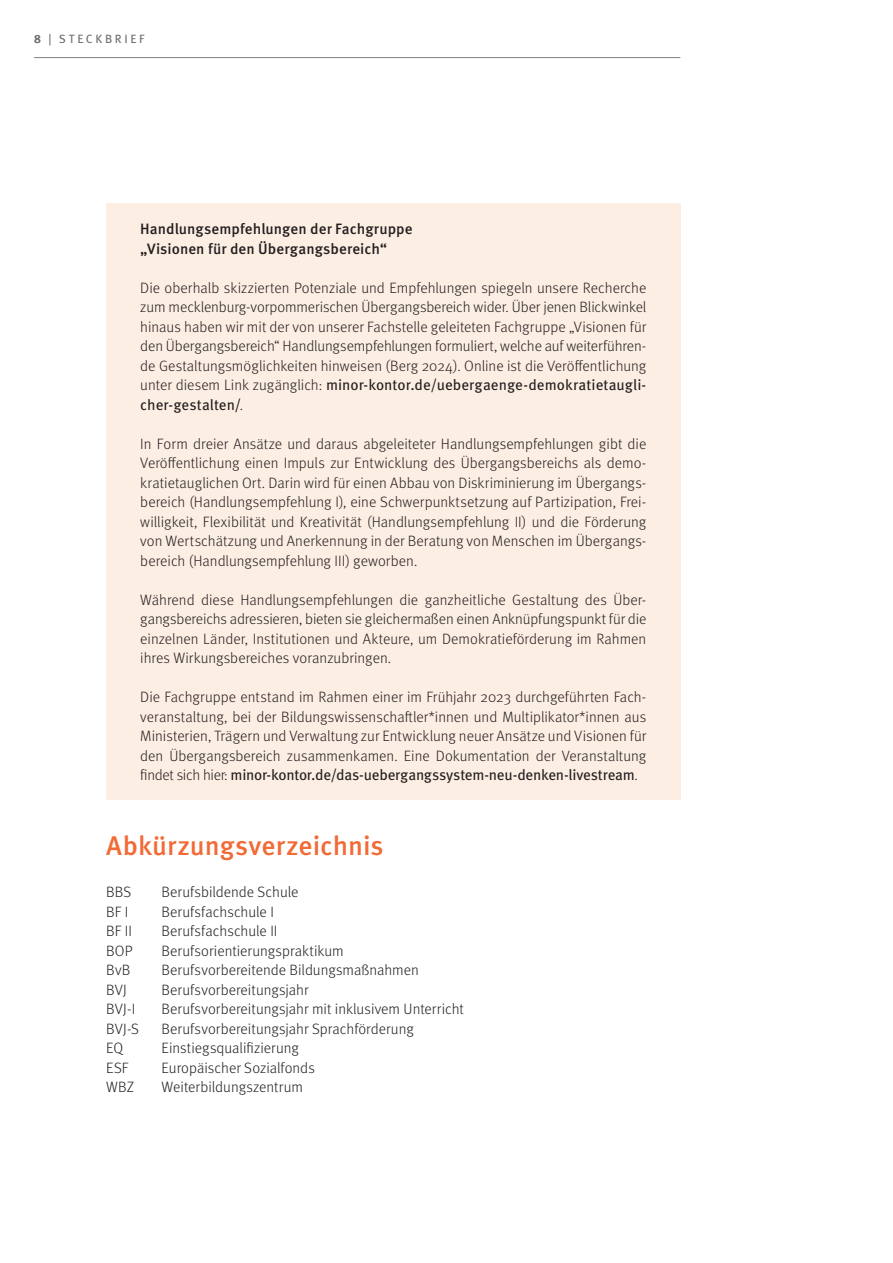
<style>
.page{position:relative;width:893px;height:1263px;background:#fff}
.page>*{position:absolute;margin:0;border:0;box-sizing:border-box;transform-origin:0 0}
.t1{font:500 27px "Meta Pro";color:#f26a35}
.t2{font:300 15px/19.5px "Meta Pro";color:#231f20;text-align:justify}
.t3{font:500 15px/19.5px "Meta Pro";letter-spacing:.005em;color:#231f20}
.t4{font:12px "Meta Pro";letter-spacing:.215em;color:#6c6d70}
.s1{font-weight:700}
.s2{font-weight:400}
</style>
<div class="page">
<hr style="left:34px;top:57px;width:646px;height:1px;background:#808285">
<div style="left:106px;top:203px;width:574px;height:597px;background:#fdeee3"></div>
<p class="t4" style="left:34px;top:30px;width:112px"><span class="s1">8</span> | STECKBRIEF</p>
<p class="t3" style="left:140px;top:218px;width:274px">Handlungsempfehlungen der Fachgruppe „Visionen für den Übergangsbereich“</p>
<p class="t2" style="left:140px;top:277px;width:508px">Die oberhalb skizzierten Potenziale und Empfehlungen spiegeln unsere Recherche zum mecklenburg-vorpommerischen Übergangsbereich wider. Über jenen Blickwinkel hinaus haben wir mit der von unserer Fachstelle geleiteten Fachgruppe „Visionen für den Übergangsbereich“ Handlungsempfehlungen formuliert, welche auf weiterführen&shy;de Gestaltungsmöglichkeiten hinweisen (Berg 2024). Online ist die Veröffentlichung unter diesem Link zugänglich: <span class="s2">minor-kontor.de/uebergaenge-demokratietaugli&shy;cher-gestalten/</span>.</p>
<p class="t2" style="left:140px;top:433px;width:507px">In Form dreier Ansätze und daraus abgeleiteter Handlungsempfehlungen gibt die Veröffentlichung einen Impuls zur Entwicklung des Übergangsbereichs als demo&shy;kratietauglichen Ort. Darin wird für einen Abbau von Diskriminierung im Übergangs&shy;bereich (Handlungsempfehlung I), eine Schwerpunktsetzung auf Partizipation, Frei&shy;willigkeit, Flexibilität und Kreativität (Handlungsempfehlung II) und die Förderung von Wertschätzung und Anerkennung in der Beratung von Menschen im Übergangs&shy;bereich (Handlungsempfehlung III) geworben.</p>
<p class="t2" style="left:140px;top:589px;width:508px">Während diese Handlungsempfehlungen die ganzheitliche Gestaltung des Über&shy;gangsbereichs adressieren, bieten sie gleichermaßen einen Anknüpfungspunkt für die einzelnen Länder, Institutionen und Akteure, um Demokratieförderung im Rahmen ihres Wirkungsbereiches voranzubringen.</p>
<p class="t2" style="left:140px;top:686px;width:508px">Die Fachgruppe entstand im Rahmen einer im Frühjahr 2023 durchgeführten Fach&shy;veranstaltung, bei der Bildungswissenschaftler*innen und Multiplikator*innen aus Ministerien, Trägern und Verwaltung zur Entwicklung neuer Ansätze und Visionen für den Übergangsbereich zusammenkamen. Eine Dokumentation der Veranstaltung findet sich hier: <span class="s2">minor-kontor.de/das-uebergangssystem-neu-denken-livestream</span>.</p>
<h1 class="t1" style="left:106px;top:824px;width:279px">Abkürzungsverzeichnis</h1>
<p class="t2" style="left:106px;top:881px;width:27px">BBS</p>
<p class="t2" style="left:162px;top:881px;width:138px">Berufsbildende Schule</p>
<p class="t2" style="left:106px;top:901px;width:24px">BF I</p>
<p class="t2" style="left:162px;top:901px;width:114px">Berufsfachschule I</p>
<p class="t2" style="left:106px;top:920px;width:27px">BF II</p>
<p class="t2" style="left:162px;top:920px;width:117px">Berufsfachschule II</p>
<p class="t2" style="left:106px;top:940px;width:28px">BOP</p>
<p class="t2" style="left:162px;top:940px;width:184px">Berufsorientierungspraktikum</p>
<p class="t2" style="left:106px;top:959px;width:26px">BvB</p>
<p class="t2" style="left:162px;top:959px;width:259px">Berufsvorbereitende Bildungsmaßnahmen</p>
<p class="t2" style="left:106px;top:979px;width:22px">BVJ</p>
<p class="t2" style="left:162px;top:979px;width:149px">Berufsvorbereitungsjahr</p>
<p class="t2" style="left:106px;top:998px;width:31px">BVJ-I</p>
<p class="t2" style="left:162px;top:998px;width:304px">Berufsvorbereitungsjahr mit inklusivem Unterricht</p>
<p class="t2" style="left:106px;top:1018px;width:34px">BVJ-S</p>
<p class="t2" style="left:162px;top:1018px;width:254px">Berufsvorbereitungsjahr Sprachförderung</p>
<p class="t2" style="left:106px;top:1037px;width:18px">EQ</p>
<p class="t2" style="left:162px;top:1037px;width:139px">Einstiegsqualifizierung</p>
<p class="t2" style="left:106px;top:1057px;width:24px">ESF</p>
<p class="t2" style="left:162px;top:1057px;width:155px">Europäischer Sozialfonds</p>
<p class="t2" style="left:106px;top:1076px;width:29px">WBZ</p>
<p class="t2" style="left:162px;top:1076px;width:143px">Weiterbildungszentrum</p>
</div>
